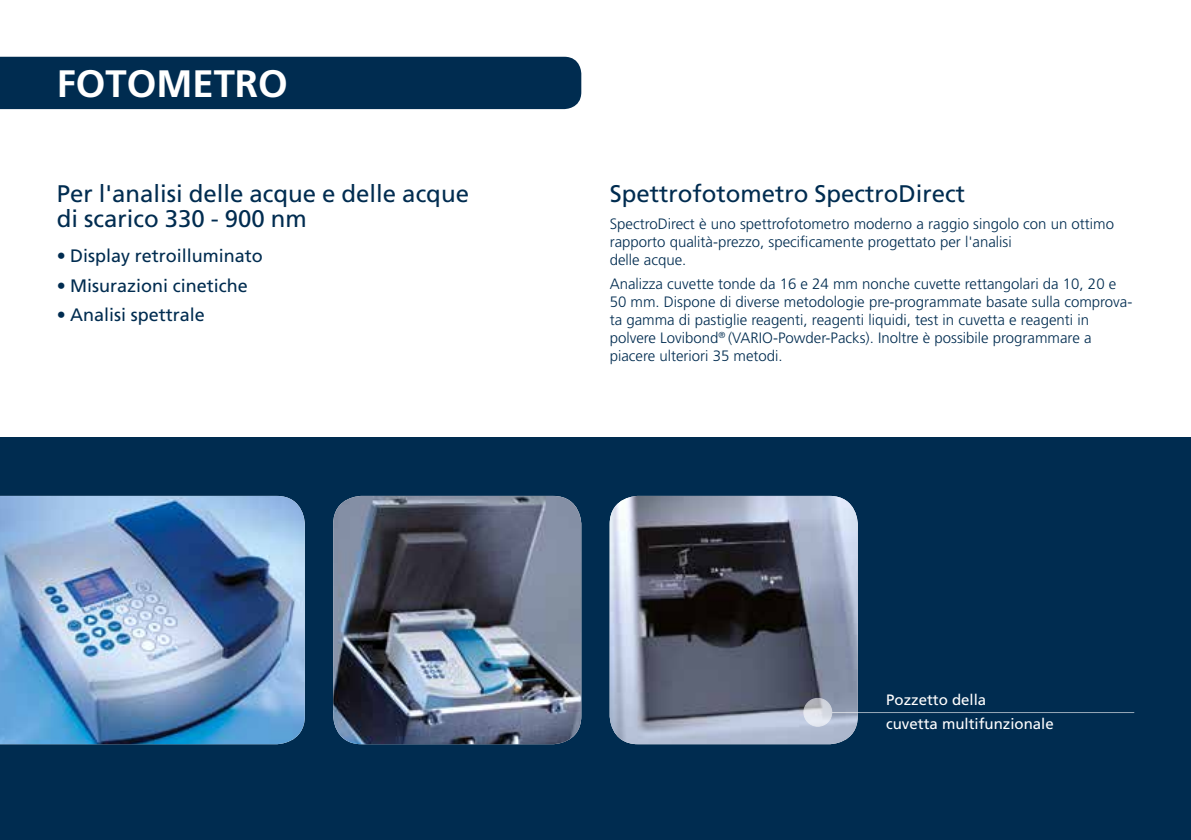
<style>
.page{position:relative;width:1191px;height:840px;background:#fff}
.page>*{position:absolute;margin:0;border:0;box-sizing:border-box;transform-origin:0 0}
.t1{font:700 38.2px "Frutiger LT";color:#fff}
.t2{font:24px/24px "Frutiger LT";color:#002c50}
.t3{font:18px "Frutiger LT";color:#002c50}
.t4{font:300 15px/18px "Frutiger LT";color:#002c50}
.t5{font:15px/24px "Frutiger LT";color:#fff}
</style>
<div class="page">
<div style="left:0;top:437px;width:1191px;height:402px;background:#002c50"></div>
<div style="left:0;top:57px;width:581px;height:52px;background:#002c50"></div>
<img style="left:0;top:495px;width:305px;height:248px">
<img style="left:609px;top:495px;width:248px;height:248px">
<svg style="left:804px;top:698px;width:27px;height:27px"></svg>
<div style="left:803px;top:697px;width:29px;height:29px;border:1px solid #fff;border-radius:50%"></div>
<hr style="left:831px;top:711px;width:303px;height:1px;background:#fff">
<img style="left:333px;top:495px;width:248px;height:248px">
<h1 class="t1" style="left:57px;top:61px;width:233px">FOTOMETRO</h1>
<h2 class="t2" style="left:57px;top:182px;width:414px">Per l'analisi delle acque e delle acque di scarico 330 - 900 nm</h2>
<p class="t3" style="left:57px;top:245px;width:208px">• Display retroilluminato</p>
<p class="t3" style="left:57px;top:274px;width:193px">• Misurazioni cinetiche</p>
<p class="t3" style="left:57px;top:304px;width:150px">• Analisi spettrale</p>
<h2 class="t2" style="left:609px;top:182px;width:357px">Spettrofotometro SpectroDirect</h2>
<p class="t4" style="left:609px;top:215px;width:506px">SpectroDirect è uno spettrofotometro moderno a raggio singolo con un ottimo rapporto qualità-prezzo, specificamente progettato per l'analisi<br>delle acque.</p>
<p class="t4" style="left:609px;top:274px;width:524px">Analizza cuvette tonde da 16 e 24 mm nonche cuvette rettangolari da 10, 20 e 50 mm. Dispone di diverse metodologie pre-programmate basate sulla comprova&shy;ta gamma di pastiglie reagenti, reagenti liquidi, test in cuvetta e reagenti in polvere Lovibond<sup>®</sup> (VARIO-Powder-Packs). Inoltre è possibile programmare a piacere ulteriori 35 metodi.</p>
<p class="t5" style="left:886px;top:688px;width:169px">Pozzetto della<br>cuvetta multifunzionale</p>
</div>
